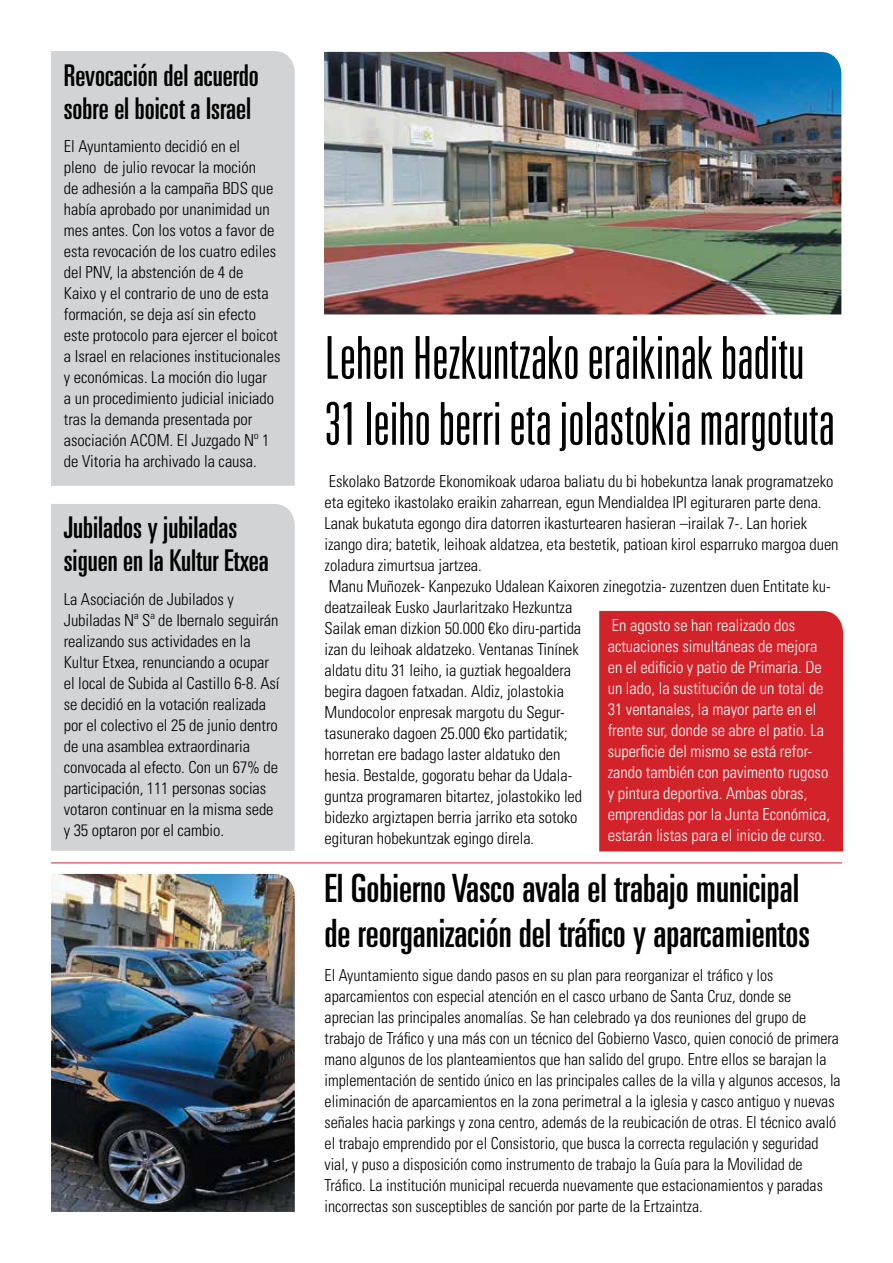
<style>
.page{position:relative;width:893px;height:1263px;background:#fff}
.page>*{position:absolute;margin:0;border:0;box-sizing:border-box;transform-origin:0 0}
.t1{font:300 ultra-condensed 59.1px/66px "Univers LT Std";letter-spacing:-.005em;color:#000}
.t2{font:ultra-condensed 39px/45px "Univers LT Std";color:#000}
.t3{font:ultra-condensed 30px/33px "Univers LT Std";color:#000}
.t4{font:300 condensed 16.5px/21px "Univers LT Std";color:#000}
.t5{font:300 condensed 16.5px/21px "Univers LT Std";color:#fff}
.s1{font-style:italic}
</style>
<div class="page">
<div style="left:51px;top:51px;width:244px;height:435px;background:#d1d3d4"></div>
<hr style="left:51px;top:862px;width:791px;height:1px;background:#d2232a">
<div style="left:599px;top:611px;width:244px;height:240px;background:#d2232a"></div>
<img style="left:51px;top:874px;width:244px;height:338px">
<img style="left:324px;top:52px;width:517px;height:262px">
<div style="left:51px;top:504px;width:244px;height:347px;background:#d1d3d4"></div>
<h3 class="t3" style="left:64px;top:58px;width:197px">Revocación del acuerdo sobre el boicot a Israel</h3>
<p class="t4" style="left:64px;top:136px;width:218px">El Ayuntamiento decidió en el<br>pleno de julio revocar la moción<br>de adhesión a la campaña BDS que había aprobado por unanimidad un mes antes. Con los votos a favor de esta revocación de los cuatro ediles del PNV, la abstención de 4 de<br>Kaixo y el contrario de uno de esta formación, se deja así sin efecto este protocolo para ejercer el boicot a Israel en relaciones institucionales y económicas. La moción dio lugar<br>a un procedimiento judicial iniciado tras la demanda presentada por asociación ACOM<span class="s1">.</span> El Juzgado Nº 1 de Vitoria ha archivado la causa.</p>
<h3 class="t3" style="left:64px;top:511px;width:207px">Jubilados y jubiladas siguen en la Kultur Etxea</h3>
<p class="t4" style="left:64px;top:589px;width:217px">La Asociación de Jubilados y Jubiladas Nª Sª de Ibernalo seguirán realizando sus actividades en la Kultur Etxea, renunciando a ocupar el local de Subida al Castillo 6-8. Así se decidió en la votación realizada por el colectivo el 25 de junio dentro de una asamblea extraordinaria convocada al efecto. Con un 67% de participación, 111 personas socias votaron continuar en la misma sede y 35 optaron por el cambio.</p>
<h1 class="t1" style="left:325px;top:325px;width:512px">Lehen Hezkuntzako eraikinak baditu<br>31 leiho berri eta jolastokia margotuta</h1>
<p class="t4" style="left:325px;top:470px;width:515px">Eskolako Batzorde Ekonomikoak udaroa baliatu du bi hobekuntza lanak programatzeko eta egiteko ikastolako eraikin zaharrean, egun Mendialdea IPI egituraren parte dena.<br>Lanak bukatuta egongo dira datorren ikasturtearen hasieran –irailak 7-. Lan horiek izango dira; batetik, leihoak aldatzea, eta bestetik, patioan kirol esparruko margoa duen zoladura zimurtsua jartzea.<br>Manu Muñozek- Kanpezuko Udalean Kaixoren zinegotzia- zuzentzen duen Entitate ku&shy;deatzaileak Eusko Jaurlaritzako Hezkuntza<br>Sailak eman dizkion 50.000 €ko diru-partida<br>izan du leihoak aldatzeko. Ventanas Tinínek<br>aldatu ditu 31 leiho, ia guztiak hegoaldera<br>begira dagoen fatxadan. Aldiz, jolastokia<br>Mundocolor enpresak margotu du Segur-<br>tasunerako dagoen 25.000 €ko partidatik;<br>horretan ere badago laster aldatuko den<br>hesia. Bestalde, gogoratu behar da Udala-<br>guntza programaren bitartez, jolastokiko led<br>bidezko argiztapen berria jarriko eta sotoko<br>egituran hobekuntzak egingo direla.</p>
<p class="t5" style="left:608px;top:615px;width:224px">En agosto se han realizado dos actuaciones simultáneas de mejora en el edificio y patio de Primaria. De un lado, la sustitución de un total de 31 ventanales, la mayor parte en el frente sur, donde se abre el patio. La superficie del mismo se está refor&shy;zando también con pavimento rugoso y pintura deportiva. Ambas obras, emprendidas por la Junta Económica, estarán listas para el inicio de curso.</p>
<h2 class="t2" style="left:325px;top:866px;width:487px">El Gobierno Vasco avala el trabajo municipal de reorganización del tráfico y aparcamientos</h2>
<p class="t4" style="left:325px;top:965px;width:518px">El Ayuntamiento sigue dando pasos en su plan para reorganizar el tráfico y los aparcamientos con especial atención en el casco urbano de Santa Cruz, donde se aprecian las principales anomalías. Se han celebrado ya dos reuniones del grupo de trabajo de Tráfico y una más con un técnico del Gobierno Vasco, quien conoció de primera mano algunos de los planteamientos que han salido del grupo. Entre ellos se barajan la implementación de sentido único en las principales calles de la villa y algunos accesos, la eliminación de aparcamientos en la zona perimetral a la iglesia y casco antiguo y nuevas señales hacia parkings y zona centro, además de la reubicación de otras. El técnico avaló el trabajo emprendido por el Consistorio, que busca la correcta regulación y seguridad vial, y puso a disposición como instrumento de trabajo la Guía para la Movilidad de Tráfico. La institución municipal recuerda nuevamente que estacionamientos y paradas incorrectas son susceptibles de sanción por parte de la Ertzaintza.</p>
</div>
